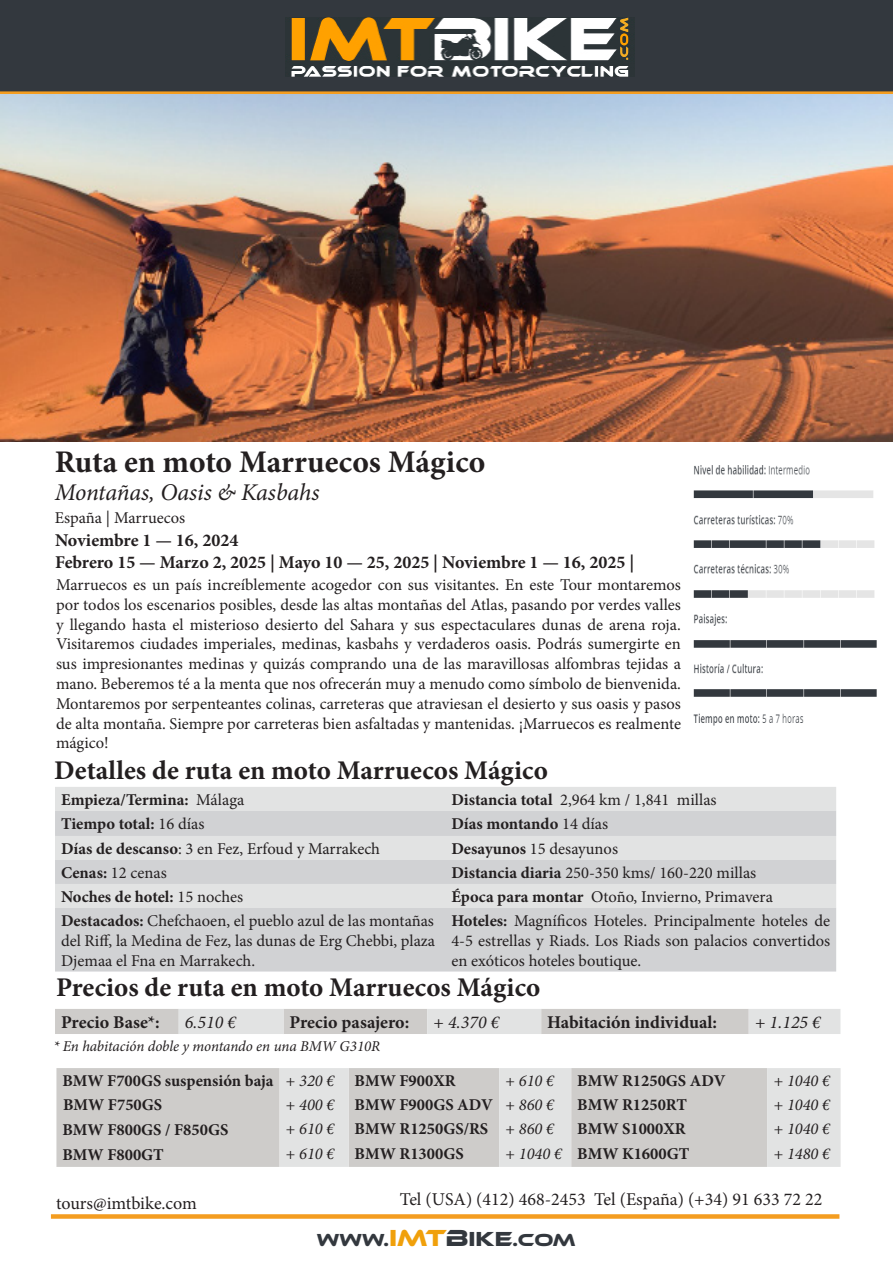
<style>
.page{position:relative;width:893px;height:1263px;background:#fff}
.page>*{position:absolute;margin:0;border:0;box-sizing:border-box;transform-origin:0 0}
.t1{font:700 31.5px "Minion Pro";color:#231f20}
.t2{font:700 27px "Minion Pro";color:#231f20}
.t3{font:italic 24px "Minion Pro";letter-spacing:-.005em;color:#231f20}
.t4{font:700 18px "Minion Pro";color:#231f20}
.t5{font:18px "Minion Pro";color:#231f20}
.t6{font:italic 18px "Minion Pro";color:#231f20}
.t7{font:18px "Ethnocentric Rg";color:#33383e}
.t8{font:16.5px/19.8px "Minion Pro";color:#231f20;text-align:justify}
.t9{font:700 16.5px "Minion Pro";color:#231f20}
.t10{font:italic 16.5px "Minion Pro";color:#231f20}
.t11{font:italic 15px "Minion Pro";letter-spacing:-.005em;color:#231f20}
.s1{font-weight:400}
.s2{font-weight:700}
.s3{font-size:24px;color:#f0a00b}
.s4{font-size:24px}
.s5{font-size:21px}
</style>
<div class="page">
<div style="left:55px;top:787px;width:781px;height:73px;background:#e2e3e3"></div>
<div style="left:55px;top:811px;width:781px;height:25px;background:#d1d2d4"></div>
<svg style="left:55px;top:860px;width:781px;height:111px;background:#d4d5d7"></svg>
<div style="left:0;top:0;width:893px;height:94px;background:#33383e"></div>
<hr style="left:0;top:91px;width:893px;height:3px;background:#f49d20">
<div style="left:51px;top:1214px;width:788px;height:5px;background:#f49d20"></div>
<svg style="left:55px;top:1009px;width:785px;height:25px;background:#d5d5d3"></svg>
<img style="left:286px;top:18px;width:348px;height:58px">
<img style="left:0;top:94px;width:893px;height:347px">
<img style="left:693px;top:465px;width:184px;height:261px">
<div style="left:56px;top:1068px;width:224px;height:99px;background:#ceccca"></div>
<svg style="left:280px;top:1068px;width:561px;height:99px;background:#d5d4d3"></svg>
<p class="t1" style="left:55px;top:439px;width:432px">Ruta en moto Marruecos Mágico</p>
<p class="t3" style="left:55px;top:476px;width:266px">Montañas, Oasis &amp; Kasbahs</p>
<p class="t8" style="left:55px;top:508px;width:132px">España | Marruecos</p>
<p class="t4" style="left:55px;top:527px;width:185px">Noviembre 1 — 16, 2024</p>
<p class="t4" style="left:55px;top:549px;width:581px">Febrero 15 — Marzo 2, 2025 | Mayo 10 — 25, 2025 | Noviembre 1 — 16, 2025 |</p>
<p class="t8" style="left:56px;top:575px;width:627px">Marruecos es un país increíblemente acogedor con sus visitantes. En este Tour montaremos por todos los escenarios posibles, desde las altas montañas del Atlas, pasando por verdes valles y llegando hasta el misterioso desierto del Sahara y sus espectaculares dunas de arena roja.<br>Visitaremos ciudades imperiales, medinas, kasbahs y verdaderos oasis. Podrás sumergirte en sus impresionantes medinas y quizás comprando una de las maravillosas alfombras tejidas a mano. Beberemos té a la menta que nos ofrecerán muy a menudo como símbolo de bienvenida.<br>Montaremos por serpenteantes colinas, carreteras que atraviesan el desierto y sus oasis y pasos de alta montaña. Siempre por carreteras bien asfaltadas y mantenidas. ¡Marruecos es realmente mágico!</p>
<p class="t2" style="left:54px;top:751px;width:495px">Detalles de ruta en moto Marruecos Mágico</p>
<p class="t9" style="left:61px;top:788px;width:185px">Empieza/Termina: <span class="s1">Málaga</span></p>
<p class="t8" style="left:451px;top:790px;width:267px"><span class="s2">Distancia total</span> 2,964 km / 1,841 millas</p>
<p class="t9" style="left:61px;top:812px;width:145px">Tiempo total: <span class="s1">16 días</span></p>
<p class="t9" style="left:451px;top:812px;width:158px">Días montando <span class="s1">14 días</span></p>
<p class="t8" style="left:61px;top:839px;width:321px"><span class="s2">Días de descanso</span>: 3 en Fez, Erfoud y Marrakech</p>
<p class="t8" style="left:451px;top:839px;width:168px"><span class="s2">Desayunos</span> 15 desayunos</p>
<p class="t8" style="left:61px;top:863px;width:107px"><span class="s2">Cenas:</span> 12 cenas</p>
<p class="t8" style="left:451px;top:863px;width:306px"><span class="s2">Distancia diaria</span> 250-350 kms/ 160-220 millas</p>
<p class="t9" style="left:61px;top:885px;width:184px">Noches de hotel: <span class="s1">15 noches</span></p>
<p class="t8" style="left:451px;top:887px;width:323px"><span class="s2">Época para montar</span> Otoño, Invierno, Primavera</p>
<p class="t8" style="left:61px;top:911px;width:376px"><span class="s2">Destacados:</span> Chefchaoen, el pueblo azul de las montañas del Riff, la Medina de Fez, las dunas de Erg Chebbi, plaza Djemaa el Fna en Marrakech.</p>
<p class="t8" style="left:451px;top:911px;width:380px"><span class="s2">Hoteles:</span> Magníficos Hoteles. Principalmente hoteles de 4-5 estrellas y Riads. Los Riads son palacios convertidos en exóticos hoteles boutique.</p>
<p class="t2" style="left:56px;top:969px;width:486px">Precios de ruta en moto Marruecos Mágico</p>
<p class="t4" style="left:61px;top:1009px;width:100px">Precio Base*:</p>
<p class="t6" style="left:185px;top:1010px;width:53px">6.510 €</p>
<p class="t4" style="left:289px;top:1009px;width:121px">Precio pasajero:</p>
<p class="t6" style="left:433px;top:1010px;width:68px">+ 4.370 €</p>
<p class="t4" style="left:547px;top:1009px;width:172px">Habitación individual:</p>
<p class="t6" style="left:755px;top:1010px;width:68px">+ 1.125 €</p>
<p class="t11" style="left:54px;top:1036px;width:328px">* En habitación doble y montando en una BMW G310R</p>
<p class="t9" style="left:62px;top:1069px;width:213px">BMW F700GS suspensión baja</p>
<p class="t10" style="left:286px;top:1069px;width:50px">+ 320 €</p>
<p class="t9" style="left:355px;top:1069px;width:103px">BMW F900XR</p>
<p class="t10" style="left:505px;top:1069px;width:50px">+ 610 €</p>
<p class="t9" style="left:577px;top:1069px;width:150px">BMW R1250GS ADV</p>
<p class="t10" style="left:773px;top:1069px;width:58px">+ 1040 €</p>
<p class="t9" style="left:63px;top:1093px;width:101px">BMW F750GS</p>
<p class="t10" style="left:286px;top:1093px;width:50px">+ 400 €</p>
<p class="t9" style="left:355px;top:1093px;width:140px">BMW F900GS ADV</p>
<p class="t10" style="left:505px;top:1093px;width:50px">+ 860 €</p>
<p class="t9" style="left:577px;top:1093px;width:111px">BMW R1250RT</p>
<p class="t10" style="left:773px;top:1093px;width:58px">+ 1040 €</p>
<p class="t9" style="left:62px;top:1118px;width:167px">BMW F800GS / F850GS</p>
<p class="t10" style="left:286px;top:1117px;width:50px">+ 610 €</p>
<p class="t9" style="left:355px;top:1117px;width:135px">BMW R1250GS/RS</p>
<p class="t10" style="left:505px;top:1117px;width:50px">+ 860 €</p>
<p class="t9" style="left:577px;top:1117px;width:110px">BMW S1000XR</p>
<p class="t10" style="left:773px;top:1117px;width:58px">+ 1040 €</p>
<p class="t9" style="left:62px;top:1143px;width:103px">BMW F800GT</p>
<p class="t10" style="left:286px;top:1143px;width:50px">+ 610 €</p>
<p class="t9" style="left:355px;top:1142px;width:111px">BMW R1300GS</p>
<p class="t10" style="left:505px;top:1143px;width:58px">+ 1040 €</p>
<p class="t9" style="left:577px;top:1142px;width:114px">BMW K1600GT</p>
<p class="t10" style="left:773px;top:1143px;width:58px">+ 1480 €</p>
<p class="t5" style="left:56px;top:1191px;width:142px">tours@imtbike.com</p>
<p class="t5" style="left:594px;top:1187px;width:230px">Tel (España) (+34) 91 633 72 22</p>
<p class="t7" style="left:317px;top:1229px;width:260px">WWW.<span class="s3">IMT</span><span class="s4">B</span><span class="s5">IKE</span>.COM</p>
<p class="t5" style="left:400px;top:1187px;width:187px">Tel (USA) (412) 468-2453</p>
</div>
